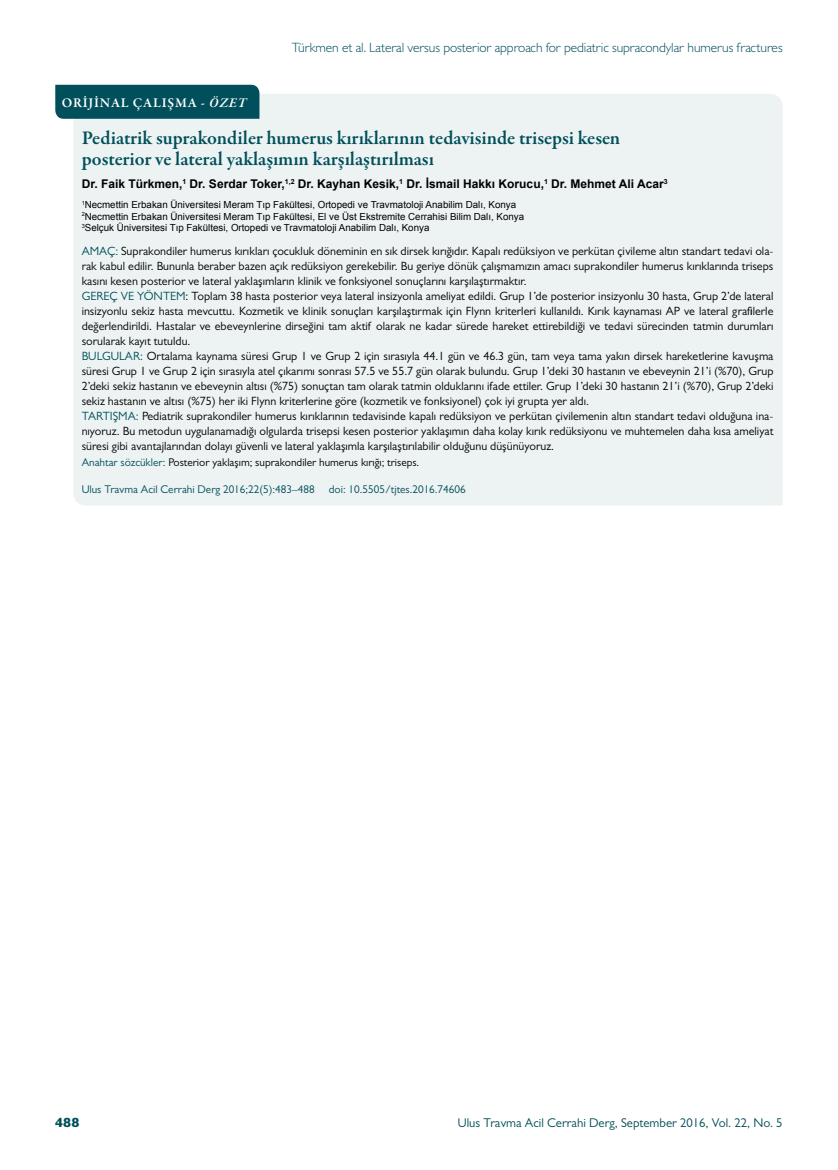
<style>
.page{position:relative;width:838px;height:1170px;background:#fff}
.page>*{position:absolute;margin:0;border:0;box-sizing:border-box;transform-origin:0 0}
.t1{font:600 19.5px/21px "Garamond Premr Pro";color:#004f5a}
.t2{font:300 13.5px "Gill Sans MT Pro";letter-spacing:-.005em;color:#004f5a}
.t3{font:600 13.5px "Garamond Premr Pro";letter-spacing:.055em;color:#fff}
.t4{font:800 13.5px "Gill Sans MT Pro";color:#004f5a}
.t5{font:12.75px "Gill Sans MT Pro";color:#004f5a}
.t6{font:12px/15px "Gill Sans MT Pro";color:#000}
.t7{font:700 12px "Arial";color:#000}
.t8{font:11.25px "Gill Sans MT Pro";color:#004f5a}
.t9{font:11.25px "Gill Sans MT Pro";color:#000}
.t10{font:9.75px/11.7px "Arial";color:#000}
.s1{font-style:italic}
.s2{color:#004f5a}
</style>
<div class="page">
<div style="left:73px;top:94px;width:709px;height:411px;background:#edf3f3"></div>
<div style="left:55px;top:85px;width:204px;height:34px;background:#004f5a"></div>
<p class="t3" style="left:62px;top:94px;width:186px">ORİJİNAL ÇALIŞMA - <span class="s1">ÖZET</span></p>
<p class="t2" style="left:292px;top:39px;width:492px">Türkmen et al. Lateral versus posterior approach for pediatric supracondylar humerus fractures</p>
<h1 class="t1" style="left:82px;top:127px;width:540px">Pediatrik suprakondiler humerus kırıklarının tedavisinde trisepsi kesen posterior ve lateral yaklaşımın karşılaştırılması</h1>
<p class="t7" style="left:82px;top:177px;width:587px">Dr. Faik Türkmen,<sup>1</sup> Dr. Serdar Toker,<sup>1,2</sup> Dr. Kayhan Kesik,<sup>1</sup> Dr. İsmail Hakkı Korucu,<sup>1</sup> Dr. Mehmet Ali Acar<sup>3</sup></p>
<p class="t10" style="left:82px;top:199px;width:444px"><sup>1</sup>Necmettin Erbakan Üniversitesi Meram Tıp Fakültesi, Ortopedi ve Travmatoloji Anabilim Dalı, Konya<br><sup>2</sup>Necmettin Erbakan Üniversitesi Meram Tıp Fakültesi, El ve Üst Ekstremite Cerrahisi Bilim Dalı, Konya<br><sup>3</sup>Selçuk Üniversitesi Tıp Fakültesi, Ortopedi ve Travmatoloji Anabilim Dalı, Konya</p>
<p class="t6" style="left:82px;top:243px;width:693px"><span class="s2">AMAÇ:</span> Suprakondiler humerus kırıkları çocukluk döneminin en sık dirsek kırığıdır. Kapalı redüksiyon ve perkütan çivileme altın standart tedavi ola&shy;rak kabul edilir. Bununla beraber bazen açık redüksiyon gerekebilir. Bu geriye dönük çalışmamızın amacı suprakondiler humerus kırıklarında triseps kasını kesen posterior ve lateral yaklaşımların klinik ve fonksiyonel sonuçlarını karşılaştırmaktır.<br><span class="s2">GEREÇ VE YÖNTEM</span>: Toplam 38 hasta posterior veya lateral insizyonla ameliyat edildi. Grup 1’de posterior insizyonlu 30 hasta, Grup 2’de lateral insizyonlu sekiz hasta mevcuttu. Kozmetik ve klinik sonuçları karşılaştırmak için Flynn kriterleri kullanıldı. Kırık kaynaması AP ve lateral grafilerle değerlendirildi. Hastalar ve ebeveynlerine dirseğini tam aktif olarak ne kadar sürede hareket ettirebildiği ve tedavi sürecinden tatmin durumları sorularak kayıt tutuldu.<br><span class="s2">BULGULAR:</span> Ortalama kaynama süresi Grup 1 ve Grup 2 için sırasıyla 44.1 gün ve 46.3 gün, tam veya tama yakın dirsek hareketlerine kavuşma süresi Grup 1 ve Grup 2 için sırasıyla atel çıkarımı sonrası 57.5 ve 55.7 gün olarak bulundu. Grup 1’deki 30 hastanın ve ebeveynin 21’i (%70), Grup 2’deki sekiz hastanın ve ebeveynin altısı (%75) sonuçtan tam olarak tatmin olduklarını ifade ettiler. Grup 1’deki 30 hastanın 21’i (%70), Grup 2’deki sekiz hastanın ve altısı (%75) her iki Flynn kriterlerine göre (kozmetik ve fonksiyonel) çok iyi grupta yer aldı.<br><span class="s2">TARTIŞMA:</span> Pediatrik suprakondiler humerus kırıklarının tedavisinde kapalı redüksiyon ve perkütan çivilemenin altın standart tedavi olduğuna ina&shy;nıyoruz. Bu metodun uygulanamadığı olgularda trisepsi kesen posterior yaklaşımın daha kolay kırık redüksiyonu ve muhtemelen daha kısa ameliyat süresi gibi avantajlarından dolayı güvenli ve lateral yaklaşımla karşılaştırılabilir olduğunu düşünüyoruz.</p>
<p class="t9" style="left:82px;top:455px;width:339px"><span class="s2">Anahtar sözcükler:</span> Posterior yaklaşım; suprakondiler humerus kırığı; triseps.</p>
<p class="t8" style="left:82px;top:482px;width:234px">Ulus Travma Acil Cerrahi Derg 2016;22(5):483–488</p>
<p class="t8" style="left:329px;top:482px;width:138px">doi: 10.5505/tjtes.2016.74606</p>
<p class="t4" style="left:55px;top:1114px;width:26px">488</p>
<p class="t5" style="left:458px;top:1115px;width:326px">Ulus Travma Acil Cerrahi Derg, September 2016, Vol. 22, No. 5</p>
</div>
